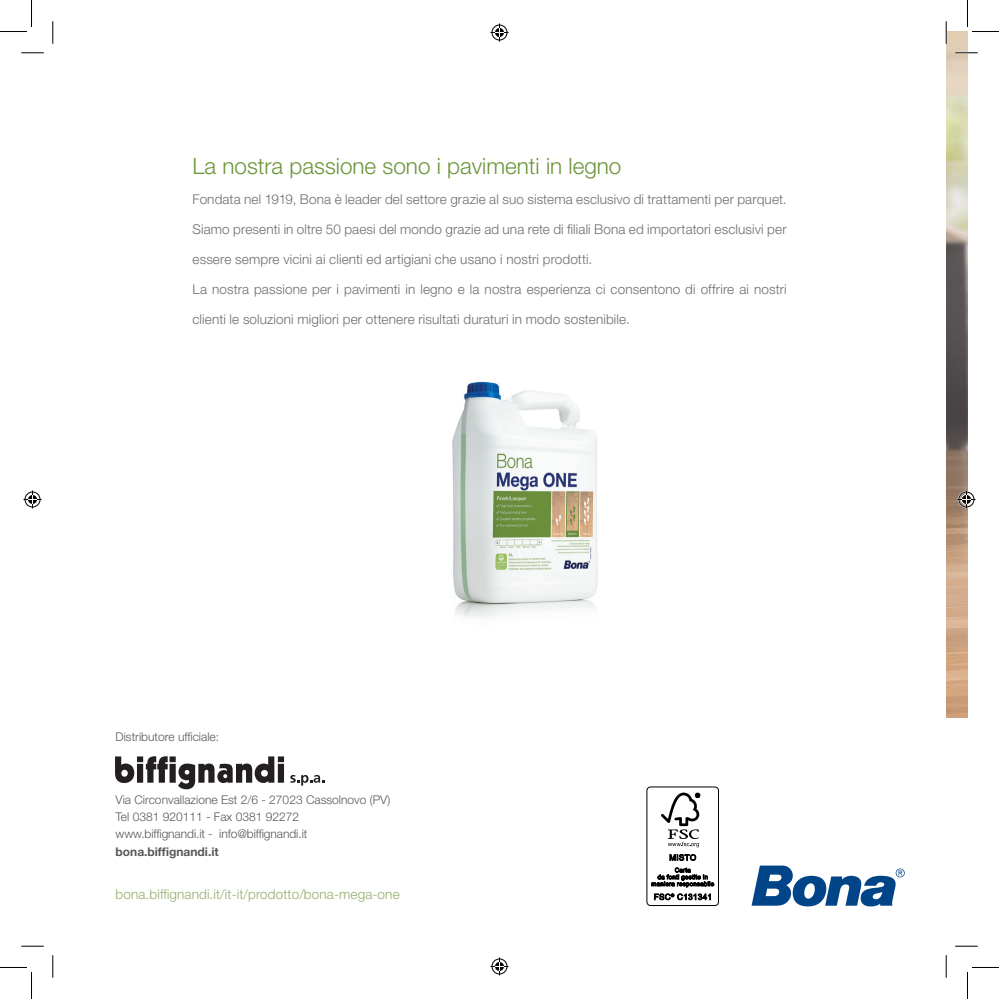
<style>
.page{position:relative;width:999px;height:999px;background:#fff}
.page>*{position:absolute;margin:0;border:0;box-sizing:border-box;transform-origin:0 0}
.t1{font:300 22.5px "Helvetica Neue LT Std";color:#6c953a}
.t2{font:300 13.5px "Helvetica Neue LT Std";letter-spacing:.01em;color:#6c6d70}
.t3{font:300 13.5px "Helvetica Neue LT Std";letter-spacing:.01em;color:#95ad6a}
.t4{font:300 12px "Helvetica Neue LT Std";color:#57585a}
.t5{font:700 12px "Helvetica Neue LT Std";color:#57585a}
</style>
<div class="page">
<img style="left:946px;top:32px;width:21px;height:685px">
<svg style="left:751px;top:865px;width:153px;height:41px"></svg>
<img style="left:452px;top:381px;width:146px;height:237px">
<svg style="left:115px;top:756px;width:169px;height:33px"></svg>
<svg style="left:290px;top:775px;width:34px;height:10px"></svg>
<div style="left:646px;top:786px;width:72px;height:119px;border:1px solid #000;border-radius:4px"></div>
<svg style="left:661px;top:792px;width:39px;height:55px"></svg>
<svg style="left:669px;top:854px;width:27px;height:6px"></svg>
<svg style="left:651px;top:867px;width:63px;height:20px"></svg>
<svg style="left:654px;top:893px;width:56px;height:7px"></svg>
<hr style="left:955px;top:52px;width:22px;height:2px;background:#fff">
<hr style="left:945px;top:21px;width:2px;height:23px;background:#fff">
<svg style="left:21px;top:53px;width:23px;height:1px"></svg>
<svg style="left:955px;top:53px;width:22px;height:1px"></svg>
<svg style="left:21px;top:945px;width:23px;height:1px"></svg>
<svg style="left:955px;top:945px;width:22px;height:1px"></svg>
<svg style="left:53px;top:21px;width:1px;height:23px"></svg>
<svg style="left:53px;top:955px;width:1px;height:22px"></svg>
<svg style="left:945px;top:21px;width:1px;height:23px"></svg>
<svg style="left:945px;top:955px;width:1px;height:22px"></svg>
<svg style="left:0;top:0;width:32px;height:32px"></svg>
<svg style="left:0;top:967px;width:32px;height:31px"></svg>
<svg style="left:967px;top:0;width:31px;height:32px"></svg>
<svg style="left:967px;top:967px;width:31px;height:31px"></svg>
<svg style="left:490px;top:24px;width:18px;height:18px"></svg>
<svg style="left:490px;top:957px;width:18px;height:18px"></svg>
<svg style="left:24px;top:490px;width:18px;height:18px"></svg>
<svg style="left:957px;top:490px;width:18px;height:18px"></svg>
<p class="t1" style="left:192px;top:152px;width:430px">La nostra passione sono i pavimenti in legno</p>
<p class="t2" style="left:192px;top:191px;width:595px">Fondata nel 1919, Bona è leader del settore grazie al suo sistema esclusivo di trattamenti per parquet.</p>
<p class="t2" style="left:192px;top:221px;width:595px">Siamo presenti in oltre 50 paesi del mondo grazie ad una rete di filiali Bona ed importatori esclusivi per</p>
<p class="t2" style="left:192px;top:251px;width:401px">essere sempre vicini ai clienti ed artigiani che usano i nostri prodotti.</p>
<p class="t2" style="left:192px;top:281px;width:595px">La nostra passione per i pavimenti in legno e la nostra esperienza ci consentono di offrire ai nostri</p>
<p class="t2" style="left:192px;top:311px;width:439px">clienti le soluzioni migliori per ottenere risultati duraturi in modo sostenibile.</p>
<p class="t4" style="left:115px;top:729px;width:105px">Distributore ufficiale:</p>
<p class="t4" style="left:115px;top:792px;width:276px">Via Circonvallazione Est 2/6 - 27023 Cassolnovo (PV)</p>
<p class="t4" style="left:115px;top:809px;width:185px">Tel 0381 920111 - Fax 0381 92272</p>
<p class="t4" style="left:115px;top:826px;width:193px">www.biffignandi.it - info@biffignandi.it</p>
<p class="t5" style="left:115px;top:844px;width:105px">bona.biffignandi.it</p>
<p class="t3" style="left:115px;top:885px;width:285px">bona.biffignandi.it/it-it/prodotto/bona-mega-one</p>
</div>
